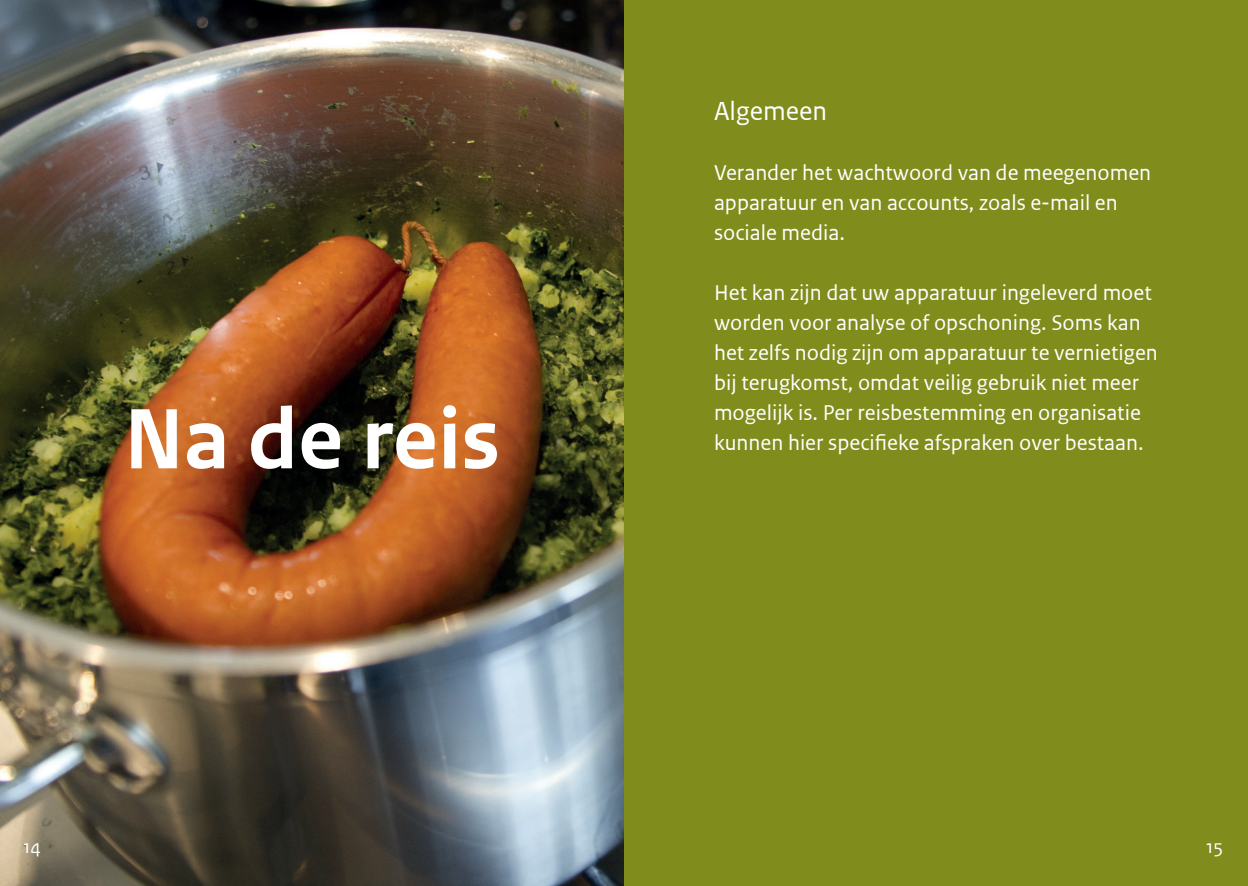
<style>
.page{position:relative;width:1248px;height:886px;background:#fff}
.page>*{position:absolute;margin:0;border:0;box-sizing:border-box;transform-origin:0 0}
.t1{font:700 90px "Rijksoverheid Sans Text TT";color:#fff}
.t2{font:27.5px "Rijksoverheid Sans Text TT";color:#fff}
.t3{font:22.5px/30px "Rijksoverheid Sans Text TT";color:#fff}
.t4{font:20px "Rijksoverheid Sans Text TT";color:#fff}
</style>
<div class="page">
<img style="left:0;top:0;width:624px;height:886px">
<div style="left:624px;top:0;width:623px;height:886px;background:#808d1d"></div>
<h1 class="t1" style="left:124px;top:388px;width:378px">Na de reis</h1>
<p class="t2" style="left:714px;top:95px;width:114px">Algemeen</p>
<p class="t3" style="left:714px;top:158px;width:438px">Verander het wachtwoord van de meegenomen apparatuur en van accounts, zoals e-mail en sociale media.</p>
<p class="t3" style="left:714px;top:278px;width:445px">Het kan zijn dat uw apparatuur ingeleverd moet worden voor analyse of opschoning. Soms kan het zelfs nodig zijn om apparatuur te vernietigen bij terugkomst, omdat veilig gebruik niet meer mogelijk is. Per reisbestemming en organisatie</p>
<p class="t3" style="left:714px;top:428px;width:431px">kunnen hier specifieke afspraken over bestaan.</p>
<p class="t4" style="left:23px;top:834px;width:19px">14</p>
<p class="t4" style="left:1205px;top:834px;width:18px">15</p>
</div>
